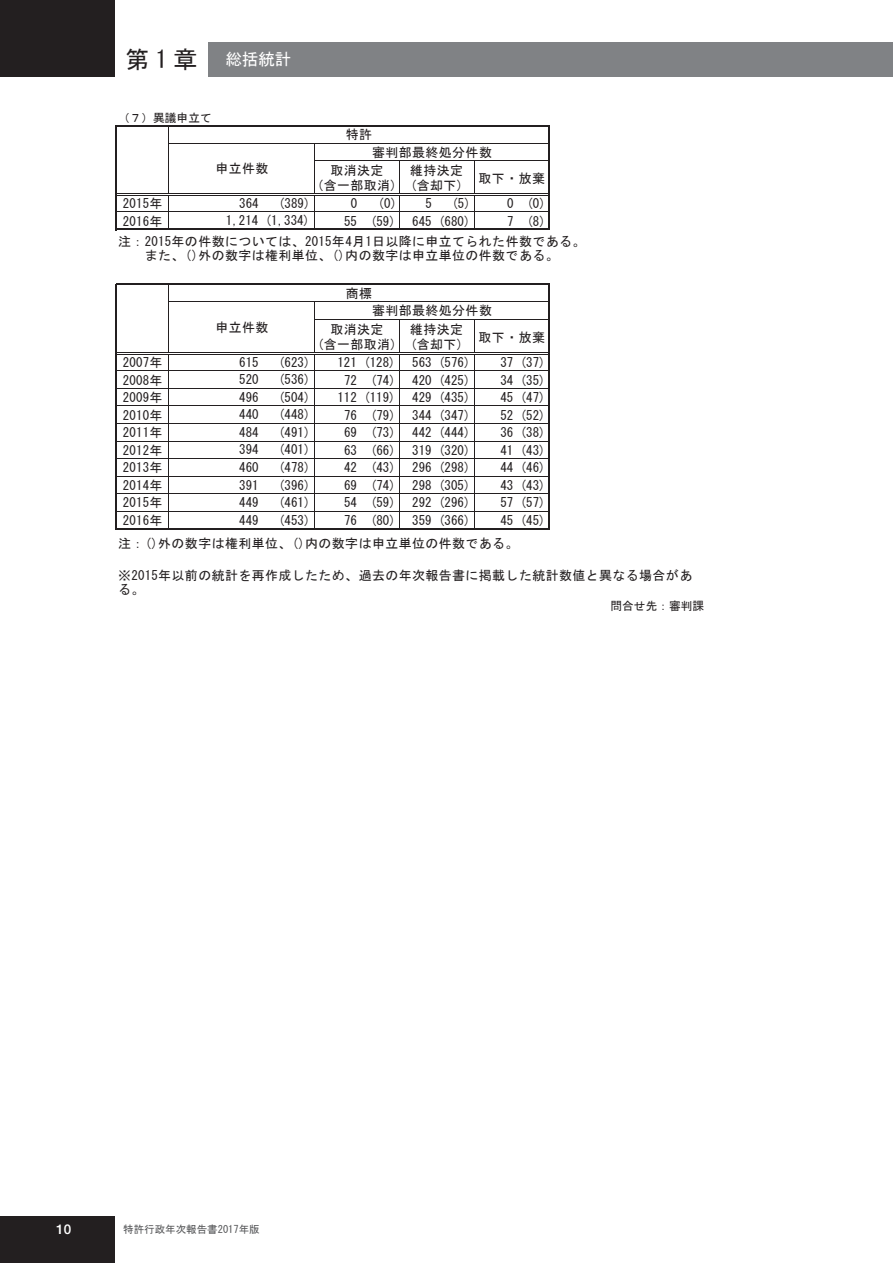
<style>
.page{position:relative;width:893px;height:1263px;background:#fff}
.page>*{position:absolute;margin:0;border:0;box-sizing:border-box;transform-origin:0 0}
.t1{font:24px "MS Gothic";color:#231f20}
.t2{font:16.5px "MS Gothic";color:#fff}
.t3{font:500 13.5px "Helvetica Neue";color:#fff}
.t4{font:12.9px/14.5px "MS Gothic";letter-spacing:.015em;color:#231f20}
.t5{font:11.7px "MS Gothic";color:#231f20}
.t6{font:10.5px "MS Gothic";color:#57585a}
</style>
<div class="page">
<div style="left:0;top:1216px;width:115px;height:47px;background:#231f20"></div>
<div style="left:0;top:0;width:115px;height:77px;background:#231f20"></div>
<div style="left:208px;top:43px;width:685px;height:34px;background:#808285"></div>
<hr style="left:168px;top:127px;width:1px;height:66px;background:#231f20">
<hr style="left:314px;top:144px;width:1px;height:49px;background:#231f20">
<hr style="left:399px;top:161px;width:1px;height:32px;background:#231f20">
<hr style="left:474px;top:161px;width:1px;height:32px;background:#231f20">
<hr style="left:115px;top:125px;width:2px;height:105px;background:#231f20">
<hr style="left:168px;top:195px;width:1px;height:33px;background:#231f20">
<hr style="left:548px;top:127px;width:2px;height:103px;background:#231f20">
<hr style="left:314px;top:195px;width:1px;height:33px;background:#231f20">
<hr style="left:399px;top:195px;width:1px;height:33px;background:#231f20">
<hr style="left:474px;top:195px;width:1px;height:33px;background:#231f20">
<hr style="left:168px;top:285px;width:1px;height:67px;background:#231f20">
<hr style="left:314px;top:302px;width:1px;height:50px;background:#231f20">
<hr style="left:399px;top:320px;width:1px;height:32px;background:#231f20">
<hr style="left:474px;top:320px;width:1px;height:32px;background:#231f20">
<hr style="left:115px;top:284px;width:2px;height:246px;background:#231f20">
<hr style="left:168px;top:355px;width:1px;height:173px;background:#231f20">
<hr style="left:548px;top:285px;width:2px;height:245px;background:#231f20">
<hr style="left:314px;top:355px;width:1px;height:173px;background:#231f20">
<hr style="left:399px;top:355px;width:1px;height:173px;background:#231f20">
<hr style="left:474px;top:355px;width:1px;height:173px;background:#231f20">
<hr style="left:117px;top:125px;width:433px;height:2px;background:#231f20">
<hr style="left:169px;top:143px;width:379px;height:1px;background:#231f20">
<hr style="left:315px;top:160px;width:233px;height:1px;background:#231f20">
<hr style="left:117px;top:193px;width:431px;height:1px;background:#231f20">
<hr style="left:117px;top:195px;width:431px;height:1px;background:#231f20">
<hr style="left:117px;top:211px;width:431px;height:1px;background:#231f20">
<hr style="left:117px;top:228px;width:433px;height:2px;background:#231f20">
<hr style="left:117px;top:284px;width:433px;height:1px;background:#231f20">
<hr style="left:169px;top:302px;width:379px;height:1px;background:#231f20">
<hr style="left:315px;top:319px;width:233px;height:1px;background:#231f20">
<hr style="left:117px;top:352px;width:431px;height:1px;background:#231f20">
<hr style="left:117px;top:354px;width:431px;height:1px;background:#231f20">
<hr style="left:117px;top:370px;width:431px;height:1px;background:#231f20">
<hr style="left:117px;top:388px;width:431px;height:1px;background:#231f20">
<hr style="left:117px;top:405px;width:431px;height:1px;background:#231f20">
<hr style="left:117px;top:423px;width:431px;height:1px;background:#231f20">
<hr style="left:117px;top:441px;width:431px;height:1px;background:#231f20">
<hr style="left:117px;top:458px;width:431px;height:1px;background:#231f20">
<hr style="left:117px;top:476px;width:431px;height:1px;background:#231f20">
<hr style="left:117px;top:493px;width:431px;height:1px;background:#231f20">
<hr style="left:117px;top:511px;width:431px;height:1px;background:#231f20">
<hr style="left:117px;top:528px;width:433px;height:2px;background:#231f20">
<h1 class="t1" style="left:126px;top:48px;width:73px">第1章</h1>
<p class="t2" style="left:225px;top:51px;width:67px">総括統計</p>
<p class="t5" style="left:118px;top:111px;width:95px">（７）異議申立て</p>
<p class="t4" style="left:346px;top:127px;width:28px">特許</p>
<p class="t4" style="left:372px;top:145px;width:121px">審判部最終処分件数</p>
<p class="t4" style="left:215px;top:161px;width:55px">申立件数</p>
<p class="t4" style="left:226px;top:213px;width:86px">1,214 (1,334)</p>
<p class="t4" style="left:317px;top:163px;width:81px;text-align:center">取消決定<br>(含一部取消)</p>
<p class="t4" style="left:410px;top:163px;width:55px">維持決定(含却下)</p>
<p class="t4" style="left:479px;top:171px;width:68px">取下・放棄</p>
<p class="t4" style="left:239px;top:196px;width:21px">364</p>
<p class="t4" style="left:278px;top:196px;width:34px">(389)</p>
<p class="t4" style="left:123px;top:196px;width:41px">2015年</p>
<p class="t4" style="left:351px;top:196px;width:48px">0 　(0)</p>
<p class="t4" style="left:426px;top:196px;width:8px">5</p>
<p class="t4" style="left:451px;top:196px;width:21px">(5)</p>
<p class="t4" style="left:507px;top:196px;width:40px">0 (0)</p>
<p class="t4" style="left:123px;top:214px;width:41px">2016年</p>
<p class="t4" style="left:344px;top:214px;width:53px">55 (59)</p>
<p class="t4" style="left:412px;top:214px;width:60px">645 (680)</p>
<p class="t4" style="left:507px;top:214px;width:40px">7 (8)</p>
<p class="t4" style="left:118px;top:234px;width:469px">注：2015年の件数については、2015年4月1日以降に申立てられた件数である。　　また、()外の数字は権利単位、()内の数字は申立単位の件数である。</p>
<p class="t4" style="left:346px;top:286px;width:28px">商標</p>
<p class="t4" style="left:215px;top:320px;width:55px">申立件数</p>
<p class="t4" style="left:372px;top:303px;width:121px">審判部最終処分件数</p>
<p class="t4" style="left:317px;top:322px;width:81px;text-align:center">取消決定<br>(含一部取消)</p>
<p class="t4" style="left:410px;top:322px;width:55px">維持決定(含却下)</p>
<p class="t4" style="left:479px;top:330px;width:68px">取下・放棄</p>
<p class="t4" style="left:239px;top:355px;width:21px">615</p>
<p class="t4" style="left:278px;top:355px;width:34px">(623)</p>
<p class="t4" style="left:123px;top:355px;width:41px">2007年</p>
<p class="t4" style="left:337px;top:355px;width:60px">121 (128)</p>
<p class="t4" style="left:412px;top:355px;width:60px">563 (576)</p>
<p class="t4" style="left:500px;top:355px;width:47px">37 (37)</p>
<p class="t4" style="left:123px;top:373px;width:41px">2008年</p>
<p class="t4" style="left:344px;top:373px;width:53px">72 (74)</p>
<p class="t4" style="left:412px;top:373px;width:60px">420 (425)</p>
<p class="t4" style="left:500px;top:373px;width:47px">34 (35)</p>
<p class="t4" style="left:123px;top:390px;width:41px">2009年</p>
<p class="t4" style="left:337px;top:390px;width:60px">112 (119)</p>
<p class="t4" style="left:412px;top:390px;width:60px">429 (435)</p>
<p class="t4" style="left:500px;top:390px;width:47px">45 (47)</p>
<p class="t4" style="left:123px;top:408px;width:41px">2010年</p>
<p class="t4" style="left:344px;top:408px;width:53px">76 (79)</p>
<p class="t4" style="left:412px;top:408px;width:60px">344 (347)</p>
<p class="t4" style="left:500px;top:408px;width:47px">52 (52)</p>
<p class="t4" style="left:123px;top:425px;width:41px">2011年</p>
<p class="t4" style="left:344px;top:425px;width:53px">69 (73)</p>
<p class="t4" style="left:412px;top:425px;width:60px">442 (444)</p>
<p class="t4" style="left:500px;top:425px;width:47px">36 (38)</p>
<p class="t4" style="left:123px;top:443px;width:41px">2012年</p>
<p class="t4" style="left:344px;top:443px;width:53px">63 (66)</p>
<p class="t4" style="left:412px;top:443px;width:60px">319 (320)</p>
<p class="t4" style="left:500px;top:443px;width:47px">41 (43)</p>
<p class="t4" style="left:123px;top:460px;width:41px">2013年</p>
<p class="t4" style="left:344px;top:460px;width:53px">42 (43)</p>
<p class="t4" style="left:412px;top:460px;width:60px">296 (298)</p>
<p class="t4" style="left:500px;top:460px;width:47px">44 (46)</p>
<p class="t4" style="left:123px;top:478px;width:41px">2014年</p>
<p class="t4" style="left:344px;top:478px;width:53px">69 (74)</p>
<p class="t4" style="left:412px;top:478px;width:60px">298 (305)</p>
<p class="t4" style="left:500px;top:478px;width:47px">43 (43)</p>
<p class="t4" style="left:123px;top:495px;width:41px">2015年</p>
<p class="t4" style="left:344px;top:495px;width:53px">54 (59)</p>
<p class="t4" style="left:412px;top:495px;width:60px">292 (296)</p>
<p class="t4" style="left:500px;top:495px;width:47px">57 (57)</p>
<p class="t4" style="left:123px;top:513px;width:41px">2016年</p>
<p class="t4" style="left:344px;top:513px;width:53px">76 (80)</p>
<p class="t4" style="left:412px;top:513px;width:60px">359 (366)</p>
<p class="t4" style="left:500px;top:513px;width:47px">45 (45)</p>
<p class="t4" style="left:239px;top:372px;width:21px">520</p>
<p class="t4" style="left:278px;top:372px;width:34px">(536)</p>
<p class="t4" style="left:239px;top:390px;width:21px">496</p>
<p class="t4" style="left:278px;top:390px;width:34px">(504)</p>
<p class="t4" style="left:239px;top:407px;width:21px">440</p>
<p class="t4" style="left:278px;top:407px;width:34px">(448)</p>
<p class="t4" style="left:239px;top:425px;width:21px">484</p>
<p class="t4" style="left:278px;top:425px;width:34px">(491)</p>
<p class="t4" style="left:239px;top:442px;width:21px">394</p>
<p class="t4" style="left:278px;top:442px;width:34px">(401)</p>
<p class="t4" style="left:239px;top:460px;width:21px">460</p>
<p class="t4" style="left:278px;top:460px;width:34px">(478)</p>
<p class="t4" style="left:239px;top:478px;width:21px">391</p>
<p class="t4" style="left:278px;top:478px;width:34px">(396)</p>
<p class="t4" style="left:239px;top:495px;width:21px">449</p>
<p class="t4" style="left:278px;top:495px;width:34px">(461)</p>
<p class="t4" style="left:239px;top:513px;width:21px">449</p>
<p class="t4" style="left:118px;top:508px;width:402px;line-height:23px;text-indent:160px">(453)<br>注：()外の数字は権利単位、()内の数字は申立単位の件数である。</p>
<p class="t4" style="left:118px;top:568px;width:576px">※2015年以前の統計を再作成したため、過去の年次報告書に掲載した統計数値と異なる場合がある。</p>
<p class="t5" style="left:611px;top:600px;width:95px">問合せ先：審判課</p>
<p class="t3" style="left:56px;top:1221px;width:17px">10</p>
<p class="t6" style="left:123px;top:1224px;width:138px">特許行政年次報告書2017年版</p>
</div>
